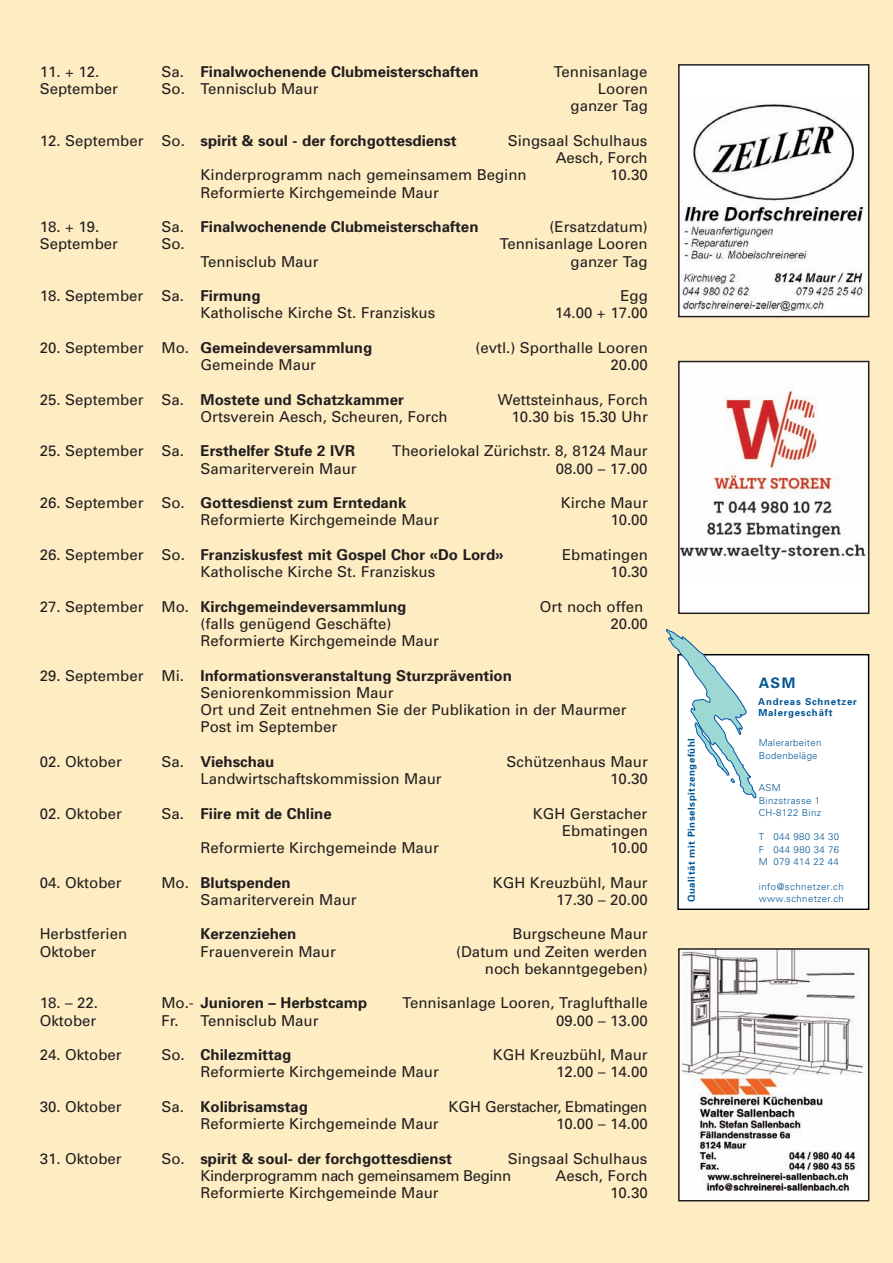
<style>
.page{position:relative;width:893px;height:1263px;background:#feedc3}
.page>*{position:absolute;margin:0;border:0;box-sizing:border-box;transform-origin:0 0}
.t1{font:15px/17.2px "Univers";color:#231f20;text-align:right}
.t2{font:700 15px "Univers";color:#231f20}
.t3{font:15px/17.2px "Univers";letter-spacing:-.03em;color:#231f20}
.t4{font:700 14.55px "Univers";color:#005595}
.t5{font:300 9.6px/12.3px "Univers";letter-spacing:.04em;color:#005595}
.t6{font:700 9.6px "Univers";letter-spacing:.06em;color:#005595}
.t7{font:700 9.6px/11.9px "Univers";letter-spacing:.08em;color:#005595}
.s1{font-weight:400}
.s2{font-weight:700}
</style>
<div class="page">
<div style="left:677px;top:654px;width:193px;height:255px;background:#fff"></div>
<div style="left:677px;top:654px;width:192px;height:255px;border:1px solid #000"></div>
<svg style="left:681px;top:364px;width:185px;height:247px;background:#f1e8e7"></svg>
<svg style="left:666px;top:629px;width:90px;height:169px"></svg>
<div style="left:678px;top:361px;width:191px;height:253px;border:2px solid #231f20"></div>
<img style="left:681px;top:951px;width:185px;height:247px">
<div style="left:678px;top:948px;width:191px;height:253px;border:2px solid #231f20"></div>
<div style="left:679px;top:65px;width:190px;height:252px;background:#fff"></div>
<img style="left:681px;top:103px;width:185px;height:211px">
<div style="left:678px;top:64px;width:191px;height:253px;border:2px solid #231f20"></div>
<p class="t1" style="left:40px;top:64px;width:61px">11. + 12.</p>
<p class="t2" style="left:162px;top:66px;width:318px"><span class="s1">Sa.</span> Finalwochenende Clubmeisterschaften</p>
<p class="t1" style="left:554px;top:64px;width:95px">Tennisanlage</p>
<p class="t1" style="left:40px;top:81px;width:80px">September</p>
<p class="t1" style="left:161px;top:81px;width:159px">So. Tennisclub Maur</p>
<p class="t1" style="left:571px;top:81px;width:79px">Looren ganzer Tag</p>
<p class="t2" style="left:40px;top:135px;width:419px"><span class="s1">12. September So.</span> spirit &amp; soul - der forchgottesdienst</p>
<p class="t1" style="left:508px;top:133px;width:141px">Singsaal Schulhaus</p>
<p class="t1" style="left:556px;top:150px;width:94px">Aesch, Forch</p>
<p class="t1" style="left:201px;top:168px;width:328px">Kinderprogramm nach gemeinsamem Beginn</p>
<p class="t1" style="left:610px;top:168px;width:39px">10.30</p>
<p class="t1" style="left:201px;top:185px;width:240px">Reformierte Kirchgemeinde Maur</p>
<p class="t1" style="left:40px;top:219px;width:61px">18. + 19.</p>
<p class="t2" style="left:161px;top:221px;width:318px"><span class="s1">Sa.</span> Finalwochenende Clubmeisterschaften</p>
<p class="t1" style="left:549px;top:219px;width:100px">(Ersatzdatum)</p>
<p class="t1" style="left:40px;top:237px;width:80px">September</p>
<p class="t1" style="left:161px;top:237px;width:25px">So.</p>
<p class="t1" style="left:500px;top:237px;width:150px">Tennisanlage Looren</p>
<p class="t1" style="left:200px;top:254px;width:120px">Tennisclub Maur</p>
<p class="t1" style="left:571px;top:254px;width:79px">ganzer Tag</p>
<p class="t1" style="left:40px;top:288px;width:222px">18. September Sa. <span class="s2">Firmung</span></p>
<p class="t1" style="left:620px;top:288px;width:29px">Egg</p>
<p class="t1" style="left:201px;top:306px;width:236px">Katholische Kirche St. Franziskus</p>
<p class="t1" style="left:555px;top:306px;width:94px">14.00 + 17.00</p>
<p class="t2" style="left:40px;top:342px;width:334px"><span class="s1">20. September Mo.</span> Gemeindeversammlung</p>
<p class="t1" style="left:475px;top:340px;width:174px">(evtl.) Sporthalle Looren</p>
<p class="t1" style="left:201px;top:357px;width:117px">Gemeinde Maur</p>
<p class="t1" style="left:610px;top:357px;width:39px">20.00</p>
<p class="t2" style="left:40px;top:394px;width:366px"><span class="s1">25. September Sa.</span> Mostete und Schatzkammer</p>
<p class="t1" style="left:498px;top:392px;width:151px">Wettsteinhaus, Forch</p>
<p class="t1" style="left:201px;top:409px;width:249px">Ortsverein Aesch, Scheuren, Forch</p>
<p class="t1" style="left:511px;top:409px;width:138px">10.30 bis 15.30 Uhr</p>
<p class="t2" style="left:40px;top:446px;width:317px"><span class="s1">25. September Sa.</span> Ersthelfer Stufe 2 IVR</p>
<p class="t1" style="left:392px;top:444px;width:257px">Theorielokal Zürichstr. 8, 8124 Maur</p>
<p class="t1" style="left:201px;top:461px;width:158px">Samariterverein Maur</p>
<p class="t1" style="left:556px;top:461px;width:93px">08.00 – 17.00</p>
<p class="t2" style="left:40px;top:497px;width:368px"><span class="s1">26. September So.</span> Gottesdienst zum Erntedank</p>
<p class="t1" style="left:561px;top:495px;width:89px">Kirche Maur</p>
<p class="t1" style="left:201px;top:513px;width:240px">Reformierte Kirchgemeinde Maur</p>
<p class="t1" style="left:610px;top:513px;width:39px">10.00</p>
<p class="t2" style="left:40px;top:549px;width:465px"><span class="s1">26. September So.</span> Franziskusfest mit Gospel Chor «Do Lord»</p>
<p class="t1" style="left:562px;top:547px;width:87px">Ebmatingen</p>
<p class="t1" style="left:201px;top:564px;width:236px">Katholische Kirche St. Franziskus</p>
<p class="t1" style="left:610px;top:564px;width:39px">10.30</p>
<p class="t2" style="left:40px;top:601px;width:368px"><span class="s1">27. September Mo.</span> Kirchgemeindeversammlung</p>
<p class="t1" style="left:540px;top:599px;width:105px">Ort noch offen</p>
<p class="t1" style="left:201px;top:616px;width:192px">(falls genügend Geschäfte)</p>
<p class="t1" style="left:610px;top:616px;width:39px">20.00</p>
<p class="t1" style="left:201px;top:633px;width:240px">Reformierte Kirchgemeinde Maur</p>
<p class="t1" style="left:201px;top:668px;width:428px;text-align:left;text-indent:-161px">29. September Mi. <span class="s2">Informationsveranstaltung Sturzprävention </span>Seniorenkommission Maur<br>Ort und Zeit entnehmen Sie der Publikation in der Maurmer Post im September</p>
<p class="t1" style="left:40px;top:754px;width:84px">02. Oktober</p>
<p class="t2" style="left:161px;top:756px;width:114px"><span class="s1">Sa.</span> Viehschau</p>
<p class="t1" style="left:507px;top:754px;width:143px">Schützenhaus Maur</p>
<p class="t1" style="left:201px;top:771px;width:243px">Landwirtschaftskommission Maur</p>
<p class="t1" style="left:610px;top:771px;width:39px">10.30</p>
<p class="t1" style="left:40px;top:806px;width:84px">02. Oktober</p>
<p class="t2" style="left:161px;top:808px;width:172px"><span class="s1">Sa.</span> Fiire mit de Chline</p>
<p class="t1" style="left:533px;top:806px;width:117px">KGH Gerstacher<br>Ebmatingen</p>
<p class="t1" style="left:201px;top:840px;width:240px">Reformierte Kirchgemeinde Maur</p>
<p class="t1" style="left:610px;top:840px;width:39px">10.00</p>
<p class="t1" style="left:40px;top:875px;width:84px">04. Oktober</p>
<p class="t2" style="left:161px;top:877px;width:131px"><span class="s1">Mo.</span> Blutspenden</p>
<p class="t1" style="left:493px;top:875px;width:156px">KGH Kreuzbühl, Maur</p>
<p class="t1" style="left:201px;top:892px;width:158px">Samariterverein Maur</p>
<p class="t1" style="left:556px;top:892px;width:93px">17.30 – 20.00</p>
<p class="t1" style="left:40px;top:927px;width:89px">Herbstferien</p>
<p class="t2" style="left:201px;top:929px;width:97px">Kerzenziehen</p>
<p class="t1" style="left:512px;top:927px;width:137px">Burgscheune Maur</p>
<p class="t1" style="left:40px;top:944px;width:58px">Oktober</p>
<p class="t1" style="left:201px;top:944px;width:137px">Frauenverein Maur</p>
<p class="t1" style="left:456px;top:944px;width:193px">(Datum und Zeiten werden noch bekanntgegeben)</p>
<p class="t1" style="left:40px;top:996px;width:60px">18. – 22.</p>
<p class="t2" style="left:161px;top:998px;width:207px"><span class="s1">Mo.-</span> Junioren – Herbstcamp</p>
<p class="t1" style="left:402px;top:996px;width:247px">Tennisanlage Looren, Traglufthalle</p>
<p class="t1" style="left:40px;top:1013px;width:58px">Oktober</p>
<p class="t1" style="left:161px;top:1013px;width:159px">Fr. Tennisclub Maur</p>
<p class="t1" style="left:556px;top:1013px;width:93px">09.00 – 13.00</p>
<p class="t1" style="left:40px;top:1047px;width:84px">24. Oktober</p>
<p class="t2" style="left:161px;top:1049px;width:131px"><span class="s1">So.</span> Chilezmittag</p>
<p class="t1" style="left:493px;top:1047px;width:156px">KGH Kreuzbühl, Maur</p>
<p class="t1" style="left:200px;top:1065px;width:240px">Reformierte Kirchgemeinde Maur</p>
<p class="t1" style="left:556px;top:1065px;width:93px">12.00 – 14.00</p>
<p class="t1" style="left:40px;top:1099px;width:84px">30. Oktober</p>
<p class="t2" style="left:161px;top:1101px;width:148px"><span class="s1">Sa.</span> Kolibrisamstag</p>
<p class="t3" style="left:448px;top:1099px;width:200px">KGH Gerstacher, Ebmatingen</p>
<p class="t1" style="left:200px;top:1116px;width:240px">Reformierte Kirchgemeinde Maur</p>
<p class="t1" style="left:556px;top:1116px;width:93px">10.00 – 14.00</p>
<p class="t1" style="left:40px;top:1151px;width:84px">31. Oktober</p>
<p class="t2" style="left:161px;top:1153px;width:292px"><span class="s1">So.</span> spirit &amp; soul- der forchgottesdienst</p>
<p class="t3" style="left:200px;top:1151px;width:448px;text-indent:307px">Singsaal Schulhaus<br>Kinderprogramm nach gemeinsamem Beginn</p>
<p class="t1" style="left:556px;top:1168px;width:94px">Aesch, Forch</p>
<p class="t1" style="left:200px;top:1185px;width:240px">Reformierte Kirchgemeinde Maur</p>
<p class="t1" style="left:610px;top:1185px;width:39px">10.30</p>
<p class="t6" style="left:688px;top:902px;width:166px;rotate:-90deg">Qualität mit Pinselspitzengefühl</p>
<p class="t4" style="left:759px;top:677px;width:38px">ASM</p>
<p class="t7" style="left:758px;top:696px;width:100px">Andreas Schnetzer<br>Malergeschäft</p>
<p class="t5" style="left:759px;top:738px;width:64px">Malerarbeiten<br>Bodenbeläge</p>
<p class="t5" style="left:759px;top:783px;width:64px">ASM<br>Binzstrasse 1<br>CH-8122 Binz</p>
<p class="t5" style="left:759px;top:832px;width:82px;text-align:justify">T 044 980 34 30<br>F 044 980 34 76<br>M 079 414 22 44</p>
<p class="t5" style="left:759px;top:881px;width:87px">info@schnetzer.ch www.schnetzer.ch</p>
</div>
